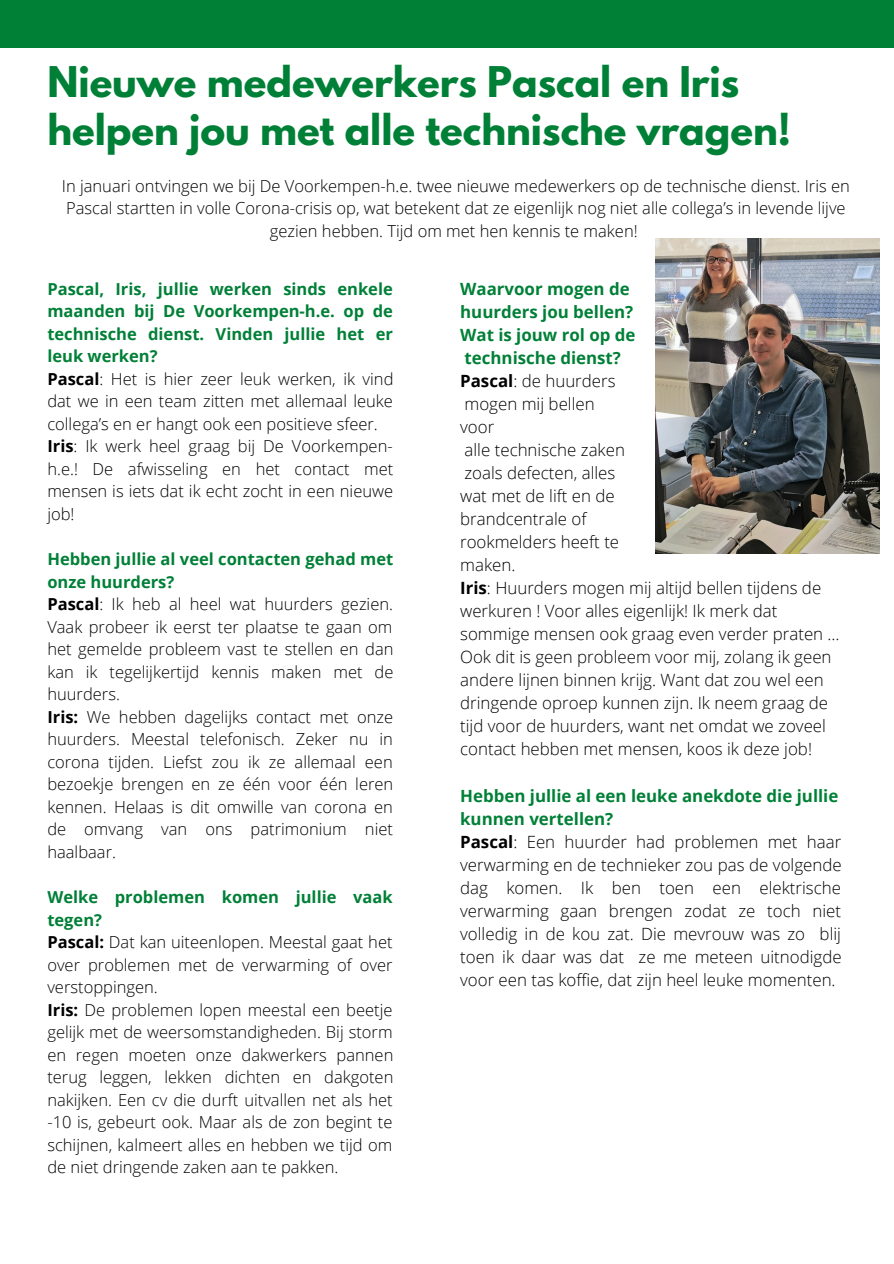
<style>
.page{position:relative;width:894px;height:1264px;background:#fff}
.page>*{position:absolute;margin:0;border:0;box-sizing:border-box;transform-origin:0 0}
.t1{font:700 37.5px/48px "League Spartan";color:#008037}
.t2{font:300 16.8px/23px "Open Sans";color:#000}
.t3{font:700 16.8px/23px "Open Sans";color:#008037}
.t4{font:300 16.5px/22.5px "Open Sans";color:#000;text-align:justify}
.t5{font:700 16.5px/22.5px "Open Sans";color:#008037}
.s1{font-weight:700}
</style>
<div class="page">
<div style="left:0;top:0;width:893px;height:47px;background:#008037"></div>
<img style="left:655px;top:238px;width:224px;height:316px">
<p class="t1" style="left:47px;top:63px;width:744px">Nieuwe medewerkers Pascal en Iris helpen jou met alle technische vragen!</p>
<p class="t4" style="left:62px;top:174px;width:789px;text-align:center">In januari ontvingen we bij De Voorkempen-h.e. twee nieuwe medewerkers op de technische dienst. Iris en<br>Pascal startten in volle Corona-crisis op, wat betekent dat ze eigenlijk nog niet alle collega’s in levende lijve gezien hebben. Tijd om met hen kennis te maken!</p>
<p class="t5" style="left:47px;top:277px;width:347px;text-align:justify">Pascal, Iris, jullie werken sinds enkele maanden bij De Voorkempen-h.e. op de technische dienst. Vinden jullie het er leuk werken?</p>
<p class="t4" style="left:47px;top:367px;width:347px"><span class="s1">Pascal</span>: Het is hier zeer leuk werken, ik vind dat we in een team zitten met allemaal leuke collega’s en er hangt ook een positieve sfeer.</p>
<p class="t4" style="left:47px;top:435px;width:347px"><span class="s1">Iris</span>: Ik werk heel graag bij De Voorkempen&shy;h.e.! De afwisseling en het contact met mensen is iets dat ik echt zocht in een nieuwe job!</p>
<p class="t5" style="left:47px;top:547px;width:347px">Hebben jullie al veel contacten gehad met onze huurders?</p>
<p class="t4" style="left:47px;top:592px;width:347px"><span class="s1">Pascal</span>: Ik heb al heel wat huurders gezien.<br>Vaak probeer ik eerst ter plaatse te gaan om het gemelde probleem vast te stellen en dan kan ik tegelijkertijd kennis maken met de huurders.</p>
<p class="t4" style="left:47px;top:705px;width:347px"><span class="s1">Iris:</span> We hebben dagelijks contact met onze huurders. Meestal telefonisch. Zeker nu in corona tijden. Liefst zou ik ze allemaal een bezoekje brengen en ze één voor één leren kennen. Helaas is dit omwille van corona en de omvang van ons patrimonium niet haalbaar.</p>
<p class="t5" style="left:47px;top:885px;width:347px">Welke problemen komen jullie vaak tegen?</p>
<p class="t4" style="left:47px;top:930px;width:347px"><span class="s1">Pascal:</span> Dat kan uiteenlopen. Meestal gaat het over problemen met de verwarming of over verstoppingen.</p>
<p class="t4" style="left:47px;top:998px;width:347px"><span class="s1">Iris:</span> De problemen lopen meestal een beetje gelijk met de weersomstandigheden. Bij storm en regen moeten onze dakwerkers pannen terug leggen, lekken dichten en dakgoten nakijken. Een cv die durft uitvallen net als het -10 is, gebeurt ook. Maar als de zon begint te schijnen, kalmeert alles en hebben we tijd om de niet dringende zaken aan te pakken.</p>
<p class="t3" style="left:460px;top:277px;width:171px">Waarvoor mogen de</p>
<p class="t3" style="left:460px;top:300px;width:175px">huurders jou bellen?</p>
<p class="t3" style="left:460px;top:323px;width:177px">Wat is jouw rol op de</p>
<p class="t3" style="left:464px;top:346px;width:158px">technische dienst?</p>
<p class="t2" style="left:460px;top:369px;width:157px"><span class="s1">Pascal</span>: de huurders</p>
<p class="t2" style="left:464px;top:392px;width:132px">mogen mij bellen</p>
<p class="t2" style="left:460px;top:415px;width:36px">voor</p>
<p class="t2" style="left:464px;top:438px;width:162px">alle technische zaken</p>
<p class="t2" style="left:464px;top:461px;width:152px">zoals defecten, alles</p>
<p class="t2" style="left:460px;top:484px;width:156px">wat met de lift en de</p>
<p class="t2" style="left:460px;top:507px;width:128px">brandcentrale of</p>
<p class="t2" style="left:460px;top:530px;width:160px">rookmelders heeft te</p>
<p class="t2" style="left:460px;top:553px;width:57px">maken.</p>
<p class="t2" style="left:460px;top:576px;width:381px"><span class="s1">Iris</span>: Huurders mogen mij altijd bellen tijdens de werkuren ! Voor alles eigenlijk! Ik merk dat sommige mensen ook graag even verder praten … Ook dit is geen probleem voor mij, zolang ik geen andere lijnen binnen krijg. Want dat zou wel een dringende oproep kunnen zijn. Ik neem graag de tijd voor de huurders, want net omdat we zoveel contact hebben met mensen, koos ik deze job!</p>
<p class="t3" style="left:460px;top:783px;width:379px">Hebben jullie al een leuke anekdote die jullie kunnen vertellen?</p>
<p class="t2" style="left:460px;top:829px;width:383px;text-align:justify"><span class="s1">Pascal</span>: Een huurder had problemen met haar verwarming en de technieker zou pas de volgende dag komen. Ik ben toen een elektrische verwarming gaan brengen zodat ze toch niet volledig in de kou zat. Die mevrouw was zo blij toen ik daar was dat ze me meteen uitnodigde voor een tas koffie, dat zijn heel leuke momenten.</p>
</div>
